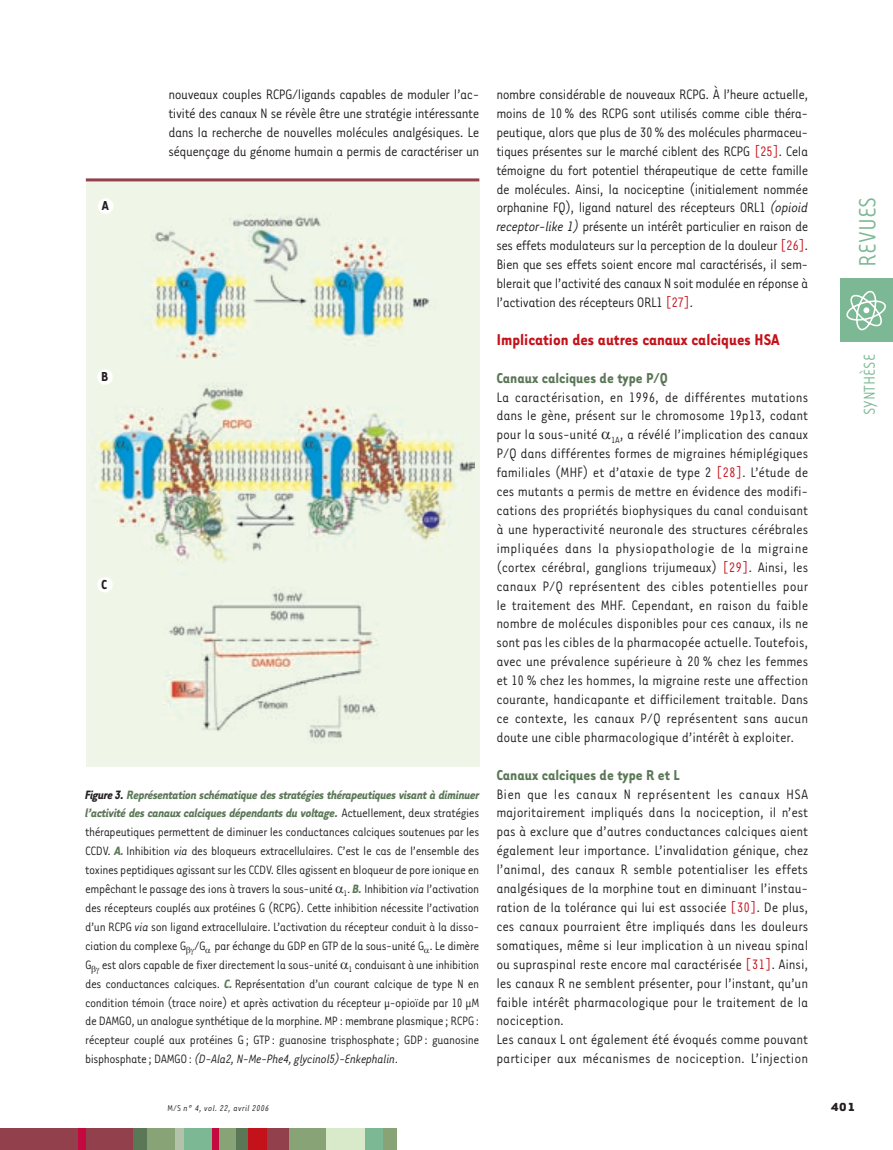
<style>
.page{position:relative;width:893px;height:1150px;background:#fff}
.page>*{position:absolute;margin:0;border:0;box-sizing:border-box;transform-origin:0 0}
.t1{font:27px "Tarzana Narrow";color:#7db894}
.t2{font:700 18px "Tarzana Narrow";color:#c4121a}
.t3{font:18px "Tarzana Narrow";color:#7db894}
.t4{font:700 16.5px "Tarzana Narrow";color:#5a7756}
.t5{font:15.75px/18.9px "Tarzana Narrow";letter-spacing:-.01em;color:#231f20;text-align:justify}
.t6{font:700 15px "Tarzana Narrow";color:#231f20}
.t7{font:13.95px/18.9px "Tarzana Narrow";letter-spacing:-.03em;color:#231f20;text-align:justify}
.t8{font:700 13.5px "Tarzana Wide";color:#231f20}
.t9{font:italic 9.75px "Tarzana Narrow";letter-spacing:.025em;color:#231f20}
.s1{color:#c4121a}
.s2{font-style:italic}
.s3{font-weight:700;font-style:italic}
.s4{font-weight:700;font-style:italic;color:#5a7756}
.s5{font-style:normal}
</style>
<div class="page">
<div style="left:840px;top:278px;width:53px;height:63px;background:#7db894"></div>
<svg style="left:846px;top:291px;width:40px;height:39px"></svg>
<div style="left:0;top:1128px;width:134px;height:22px;background:#91404c"></div>
<div style="left:133px;top:1128px;width:22px;height:22px;background:#5a7756"></div>
<div style="left:235px;top:1128px;width:13px;height:22px;background:#5a7756"></div>
<div style="left:147px;top:1128px;width:30px;height:22px;background:#88a476"></div>
<div style="left:183px;top:1128px;width:30px;height:22px;background:#7db894"></div>
<div style="left:364px;top:1128px;width:20px;height:22px;background:#7db894"></div>
<div style="left:217px;top:1128px;width:19px;height:22px;background:#88a476"></div>
<div style="left:383px;top:1128px;width:14px;height:22px;background:#88a476"></div>
<div style="left:287px;top:1128px;width:39px;height:22px;background:#88a476"></div>
<div style="left:326px;top:1128px;width:38px;height:22px;background:#d9eaca"></div>
<div style="left:175px;top:1128px;width:9px;height:22px;background:#b3c3aa"></div>
<div style="left:78px;top:1128px;width:7px;height:22px;background:#c40941"></div>
<div style="left:213px;top:1128px;width:6px;height:22px;background:#c40941"></div>
<div style="left:248px;top:1128px;width:27px;height:22px;background:#c4121a"></div>
<div style="left:267px;top:1128px;width:21px;height:22px;background:#91404c"></div>
<div style="left:86px;top:180px;width:393px;height:587px;background:#eff6e9"></div>
<img style="left:91px;top:209px;width:383px;height:534px">
<hr style="left:86px;top:178px;width:393px;height:3px;background:#91404c">
<div style="left:98px;top:198px;width:15px;height:16px;background:#fff;border-radius:50%"></div>
<div style="left:97px;top:369px;width:16px;height:16px;background:#fff;border-radius:50%"></div>
<div style="left:97px;top:577px;width:16px;height:15px;background:#fff;border-radius:50%"></div>
<p class="t5" style="left:168px;top:86px;width:312px">nouveaux couples RCPG/ligands capables de moduler l’ac&shy;tivité des canaux N se révèle être une stratégie intéressante dans la recherche de nouvelles molécules analgésiques. Le séquençage du génome humain a permis de caractériser un</p>
<p class="t5" style="left:496px;top:86px;width:313px">nombre considérable de nouveaux RCPG. À l’heure actuelle, moins de 10 % des RCPG sont utilisés comme cible théra&shy;peutique, alors que plus de 30 % des molécules pharmaceu&shy;tiques présentes sur le marché ciblent des RCPG <span class="s1">[25]</span>. Cela témoigne du fort potentiel thérapeutique de cette famille de molécules. Ainsi, la nociceptine (initialement nommée orphanine FQ), ligand naturel des récepteurs ORL1 <span class="s2">(opioid receptor-like 1)</span> présente un intérêt particulier en raison de ses effets modulateurs sur la perception de la douleur <span class="s1">[26]</span>.<br>Bien que ses effets soient encore mal caractérisés, il sem&shy;blerait que l’activité des canaux N soit modulée en réponse à l’activation des récepteurs ORL1 <span class="s1">[27]</span>.</p>
<p class="t2" style="left:496px;top:333px;width:285px">Implication des autres canaux calciques HSA</p>
<p class="t4" style="left:496px;top:372px;width:173px">Canaux calciques de type P/Q</p>
<p class="t5" style="left:496px;top:389px;width:313px">La caractérisation, en 1996, de différentes mutations dans le gène, présent sur le chromosome 19p13, codant pour la sous-unité <sub>1A</sub>, a révélé l’implication des canaux P/Q dans différentes formes de migraines hémiplégiques familiales (MHF) et d’ataxie de type 2 <span class="s1">[28]</span>. L’étude de ces mutants a permis de mettre en évidence des modifi&shy;cations des propriétés biophysiques du canal conduisant à une hyperactivité neuronale des structures cérébrales impliquées dans la physiopathologie de la migraine (cortex cérébral, ganglions trijumeaux) <span class="s1">[29]</span>. Ainsi, les canaux P/Q représentent des cibles potentielles pour le traitement des MHF. Cependant, en raison du faible nombre de molécules disponibles pour ces canaux, ils ne sont pas les cibles de la pharmacopée actuelle. Toutefois, avec une prévalence supérieure à 20 % chez les femmes et 10 % chez les hommes, la migraine reste une affection courante, handicapante et difficilement traitable. Dans ce contexte, les canaux P/Q représentent sans aucun doute une cible pharmacologique d’intérêt à exploiter.</p>
<p class="t4" style="left:496px;top:769px;width:185px">Canaux calciques de type R et L</p>
<p class="t5" style="left:496px;top:786px;width:313px;text-align:left">Bien que les canaux N représentent les canaux HSA majoritairement impliqués dans la nociception, il n’est pas à exclure que d’autres conductances calciques aient également leur importance. L’invalidation génique, chez l’animal, des canaux R semble potentialiser les effets analgésiques de la morphine tout en diminuant l’instau&shy;ration de la tolérance qui lui est associée <span class="s1">[30]</span>. De plus, ces canaux pourraient être impliqués dans les douleurs somatiques, même si leur implication à un niveau spinal ou supraspinal reste encore mal caractérisée <span class="s1">[31]</span>. Ainsi, les canaux R ne semblent présenter, pour l’instant, qu’un faible intérêt pharmacologique pour le traitement de la nociception.<br>Les canaux L ont également été évoqués comme pouvant participer aux mécanismes de nociception. L’injection</p>
<p class="t6" style="left:102px;top:201px;width:9px">A</p>
<p class="t6" style="left:101px;top:372px;width:9px">B</p>
<p class="t6" style="left:101px;top:579px;width:7px">C</p>
<p class="t7" style="left:85px;top:786px;width:396px"><span class="s3">Figure 3.</span> <span class="s4">Représentation schématique des stratégies thérapeutiques visant à diminuer l’activité des canaux calciques dépendants du voltage.</span> Actuellement, deux stratégies thérapeutiques permettent de diminuer les conductances calciques soutenues par les CCDV. <span class="s4">A.</span> Inhibition <span class="s2">via</span> des bloqueurs extracellulaires. C’est le cas de l’ensemble des toxines peptidiques agissant sur les CCDV. Elles agissent en bloqueur de pore ionique en empêchant le passage des ions à travers la sous-unité <sub>1</sub>. <span class="s4">B.</span> Inhibition <span class="s2">via</span> l’activation des récepteurs couplés aux protéines G (RCPG). Cette inhibition nécessite l’activation d’un RCPG <span class="s2">via</span> son ligand extracellulaire. L’activation du récepteur conduit à la disso&shy;ciation du complexe G /G par échange du GDP en GTP de la sous-unité G . Le dimère G est alors capable de fixer directement la sous-unité <sub>1</sub> conduisant à une inhibition des conductances calciques. <span class="s4">C.</span> Représentation d’un courant calcique de type N en condition témoin (trace noire) et après activation du récepteur µ-opioïde par 10 µM de DAMGO, un analogue synthétique de la morphine. MP : membrane plasmique ; RCPG : récepteur couplé aux protéines G ; GTP : guanosine trisphosphate ; GDP : guanosine bisphosphate ; DAMGO : <span class="s2">(D-Ala2, N-Me-Phe4, glycinol5)-Enkephalin</span>.</p>
<p class="t9" style="left:167px;top:1104px;width:103px"><span class="s5">M/S</span> n° 4, vol. 22, avril 2006</p>
<h1 class="t1" style="left:858px;top:266px;width:71px;rotate:-90deg">REVUES</h1>
<p class="t3" style="left:863px;top:415px;width:62px;rotate:-90deg">SYNTHÈSE</p>
<p class="t8" style="left:830px;top:1102px;width:26px">401</p>
</div>
